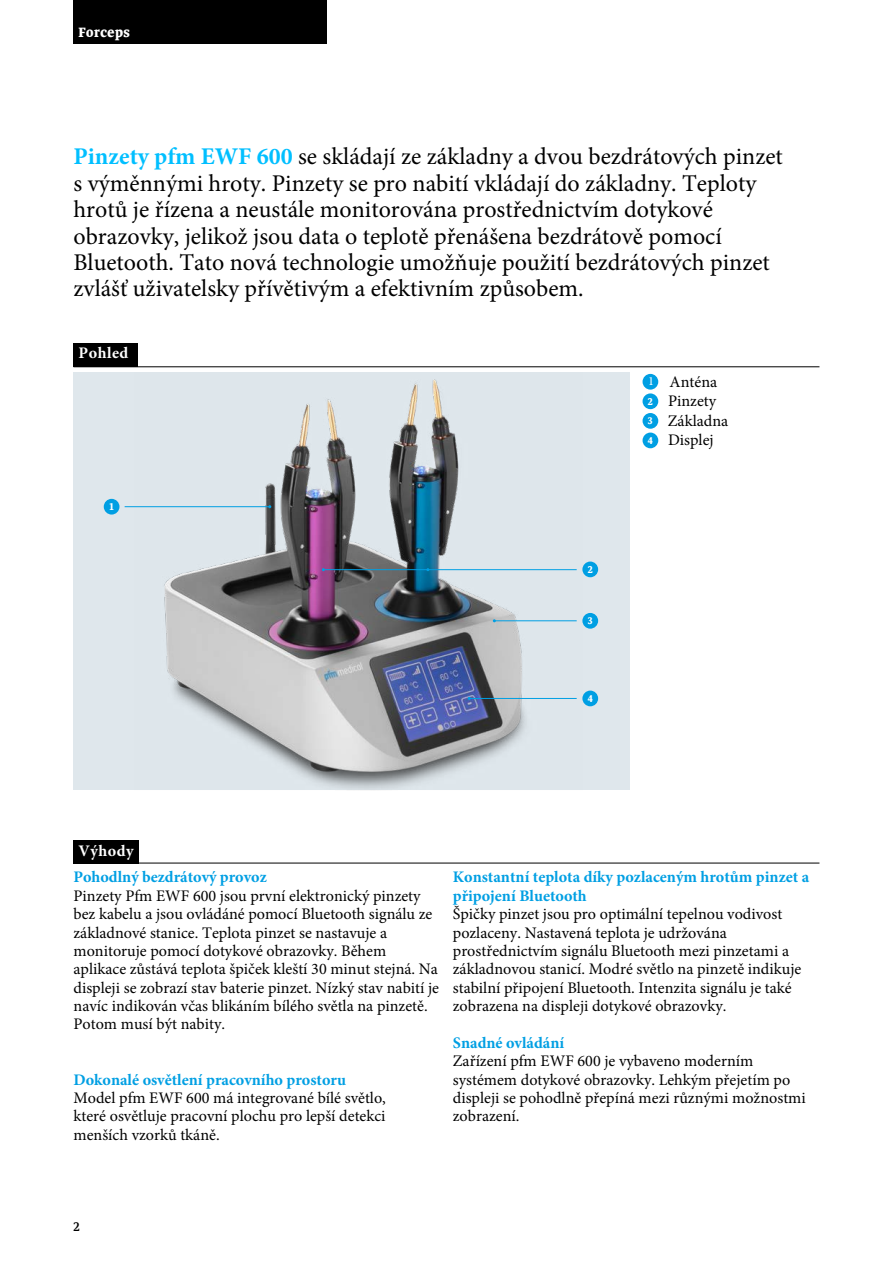
<style>
.page{position:relative;width:893px;height:1263px;background:#fff}
.page>*{position:absolute;margin:0;border:0;box-sizing:border-box;transform-origin:0 0}
.t1{font:24px/26.4px "Minion Pro";color:#000}
.t2{font:16.2px/18.5px "Minion Pro";color:#000}
.t3{font:700 16.2px/18.5px "Minion Pro";color:#009fe3}
.t4{font:700 16.2px "Minion Pro";letter-spacing:.03em;color:#fff}
.t5{font:700 16.2px "pfmmedical";letter-spacing:.03em;color:#fff}
.t6{font:16.2px "pfmmedical";color:#000}
.t7{font:500 12.45px "pfmmedical";color:#fff}
.s1{font-weight:700;color:#00bfff}
.s2{font-size:12.45px;color:#fff}
.s3{font-family:"pfmmedical";font-weight:500;font-size:12.45px;color:#fff}
</style>
<div class="page">
<div style="left:74px;top:0;width:253px;height:44px;background:#000"></div>
<hr style="left:74px;top:863px;width:745px;height:1px;background:#000">
<div style="left:74px;top:840px;width:65px;height:23px;background:#000"></div>
<div style="left:642px;top:374px;width:16px;height:16px;background:#009fe3;border-radius:50%"></div>
<div style="left:642px;top:393px;width:16px;height:16px;background:#009fe3;border-radius:50%"></div>
<div style="left:642px;top:413px;width:16px;height:16px;background:#009fe3;border-radius:50%"></div>
<div style="left:642px;top:433px;width:16px;height:15px;background:#009fe3;border-radius:50%"></div>
<div style="left:74px;top:373px;width:556px;height:417px;background:#dfe7ec"></div>
<img style="left:135px;top:379px;width:442px;height:410px">
<hr style="left:74px;top:366px;width:745px;height:1px;background:#000">
<div style="left:74px;top:343px;width:64px;height:24px;background:#000"></div>
<hr style="left:428px;top:569px;width:149px;height:1px;background:#009fe3">
<hr style="left:125px;top:506px;width:145px;height:1px;background:#009fe3">
<hr style="left:494px;top:620px;width:83px;height:1px;background:#009fe3">
<hr style="left:469px;top:698px;width:108px;height:1px;background:#009fe3">
<div style="left:104px;top:499px;width:15px;height:16px;background:#009fe3;border-radius:50%"></div>
<div style="left:582px;top:561px;width:16px;height:16px;background:#009fe3;border-radius:50%"></div>
<div style="left:582px;top:613px;width:16px;height:16px;background:#009fe3;border-radius:50%"></div>
<div style="left:582px;top:691px;width:16px;height:15px;background:#009fe3;border-radius:50%"></div>
<hr style="left:323px;top:569px;width:105px;height:1px;background:#009fe3">
<p class="t5" style="left:79px;top:21px;width:53px">Forceps</p>
<p class="t1" style="left:74px;top:144px;width:711px"><span class="s1">Pinzety pfm EWF 600</span> se skládají ze základny a dvou bezdrátových pinzet s výměnnými hroty. Pinzety se pro nabití vkládají do základny. Teploty hrotů je řízena a neustále monitorována prostřednictvím dotykové obrazovky, jelikož jsou data o teplotě přenášena bezdrátově pomocí Bluetooth. Tato nová technologie umožňuje použití bezdrátových pinzet zvlášť uživatelsky přívětivým a efektivním způsobem.</p>
<p class="t4" style="left:79px;top:342px;width:51px">Pohled</p>
<p class="t7" style="left:109px;top:498px;width:6px">1</p>
<p class="t7" style="left:588px;top:561px;width:7px">2</p>
<p class="t7" style="left:588px;top:612px;width:6px">3</p>
<p class="t7" style="left:588px;top:690px;width:7px">4</p>
<p class="t2" style="left:648px;top:372px;width:82px;line-height:19.5px"><span class="s2">1</span> Anténa<br><span class="s3">2</span> Pinzety<br><span class="s3">3</span> Základna<br><span class="s3">4</span> Displej</p>
<p class="t4" style="left:79px;top:840px;width:57px">Výhody</p>
<p class="t3" style="left:74px;top:868px;width:195px">Pohodlný bezdrátový provoz</p>
<p class="t2" style="left:74px;top:886px;width:367px">Pinzety Pfm EWF 600 jsou první elektronický pinzety bez kabelu a jsou ovládáné pomocí Bluetooth signálu ze základnové stanice. Teplota pinzet se nastavuje a monitoruje pomocí dotykové obrazovky. Během aplikace zůstává teplota špiček kleští 30 minut stejná. Na displeji se zobrazí stav baterie pinzet. Nízký stav nabití je navíc indikován včas blikáním bílého světla na pinzetě.<br>Potom musí být nabity.</p>
<p class="t3" style="left:74px;top:1070px;width:274px">Dokonalé osvětlení pracovního prostoru</p>
<p class="t2" style="left:74px;top:1089px;width:314px;text-align:justify">Model pfm EWF 600 má integrované bílé světlo, které osvětluje pracovní plochu pro lepší detekci menších vzorků tkáně.</p>
<p class="t3" style="left:453px;top:868px;width:358px">Konstantní teplota díky pozlaceným hrotům pinzet a připojení Bluetooth</p>
<p class="t2" style="left:453px;top:905px;width:350px">Špičky pinzet jsou pro optimální tepelnou vodivost pozlaceny. Nastavená teplota je udržována prostřednictvím signálu Bluetooth mezi pinzetami a základnovou stanicí. Modré světlo na pinzetě indikuje stabilní připojení Bluetooth. Intenzita signálu je také zobrazena na displeji dotykové obrazovky.</p>
<p class="t3" style="left:453px;top:1033px;width:113px">Snadné ovládání</p>
<p class="t2" style="left:453px;top:1052px;width:354px">Zařízení pfm EWF 600 je vybaveno moderním systémem dotykové obrazovky. Lehkým přejetím po displeji se pohodlně přepíná mezi různými možnostmi zobrazení.</p>
<p class="t6" style="left:74px;top:1216px;width:8px">2</p>
</div>
